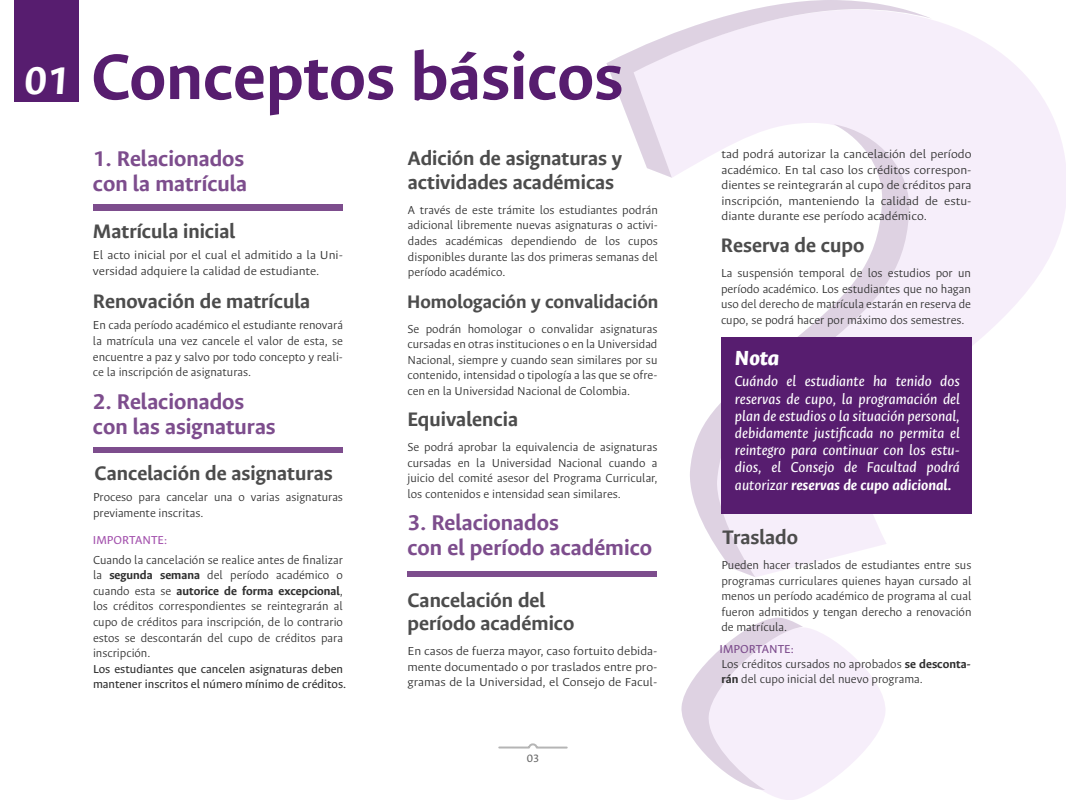
<style>
.page{position:relative;width:1066px;height:800px;background:#fff}
.page>*{position:absolute;margin:0;border:0;box-sizing:border-box;transform-origin:0 0}
.t1{font:700 71.7px "Ancizar Sans";color:#571d6f}
.t2{font:italic 700 43.4px "Ancizar Sans";color:#fff}
.t3{font:700 24px/24.8px "Ancizar Sans";color:#7d4d8d}
.t4{font:italic 800 23px "Ancizar Sans";color:#fff}
.t5{font:700 22px/23.4px "Ancizar Sans";color:#4c4c4c}
.t6{font:700 20.5px "Ancizar Sans";color:#4c4c4c}
.t7{font:italic 16px/17.2px "Ancizar Sans";color:#fff;text-align:justify}
.t8{font:300 13px/15.6px "Ancizar Sans";color:#2f2f2f;text-align:justify}
.t9{font:300 13px/15.6px "Ancizar Sans";color:#2f2f2f;text-align:justify;scale:1.06 1}
.t10{font:13px/15.6px "Ancizar Sans";color:#2f2f2f}
.t11{font:13px "Ancizar Sans";color:#a453ae}
.t12{font:13px "Ancizar Sans";color:#7d4d8d}
.t13{font:12px "Ancizar Sans";color:#666}
.s1{font-weight:700}
</style>
<div class="page">
<svg style="left:762px;top:20px;width:304px;height:780px"></svg>
<svg style="left:606px;top:0;width:326px;height:178px;fill:#f6eefa"></svg>
<svg style="left:689px;top:124px;width:223px;height:453px"></svg>
<svg style="left:681px;top:618px;width:122px;height:172px"></svg>
<div style="left:14px;top:0;width:65px;height:102px;background:#571d6f"></div>
<div style="left:721px;top:337px;width:251px;height:177px;background:#571d6f"></div>
<div style="left:93px;top:204px;width:250px;height:7px;background:#7d4d8d"></div>
<div style="left:93px;top:447px;width:250px;height:6px;background:#7d4d8d"></div>
<div style="left:407px;top:571px;width:250px;height:6px;background:#7d4d8d"></div>
<svg style="left:498px;top:743px;width:70px;height:6px"></svg>
<h2 class="t2" style="left:25px;top:56px;width:46px">01</h2>
<h1 class="t1" style="left:91px;top:37px;width:534px">Conceptos básicos</h1>
<h3 class="t3" style="left:93px;top:147px;width:156px">1. Relacionados con la matrícula</h3>
<h3 class="t5" style="left:93px;top:219px;width:144px">Matrícula inicial</h3>
<p class="t9" style="left:93px;top:247px;width:237px">El acto inicial por el cual el admitido a la Uni&shy;versidad adquiere la calidad de estudiante.</p>
<h3 class="t5" style="left:93px;top:289px;width:219px">Renovación de matrícula</h3>
<p class="t8" style="left:93px;top:318px;width:252px">En cada período académico el estudiante renovará la matrícula una vez cancele el valor de esta, se encuentre a paz y salvo por todo concepto y reali&shy;ce la inscripción de asignaturas.</p>
<h3 class="t3" style="left:93px;top:390px;width:184px">2. Relacionados con las asignaturas</h3>
<h3 class="t5" style="left:95px;top:461px;width:240px">Cancelación de asignaturas</h3>
<p class="t8" style="left:93px;top:490px;width:252px">Proceso para cancelar una o varias asignaturas previamente inscritas.</p>
<p class="t8" style="left:93px;top:552px;width:252px">Cuando la cancelación se realice antes de finalizar la <span class="s1">segunda semana</span> del período académico o cuando esta se <span class="s1">autorice de forma excepcional</span>, los créditos correspondientes se reintegrarán al cupo de créditos para inscripción, de lo contrario estos se descontarán del cupo de créditos para inscripción.</p>
<p class="t10" style="left:93px;top:661px;width:255px">Los estudiantes que cancelen asignaturas deben mantener inscritos el número mínimo de créditos.</p>
<p class="t11" style="left:93px;top:533px;width:76px">IMPORTANTE:</p>
<h3 class="t5" style="left:408px;top:147px;width:216px">Adición de asignaturas y actividades académicas</h3>
<p class="t8" style="left:408px;top:202px;width:252px">A través de este trámite los estudiantes podrán adicional libremente nuevas asignaturas o activi&shy;dades académicas dependiendo de los cupos disponibles durante las dos primeras semanas del período académico.</p>
<h3 class="t6" style="left:407px;top:290px;width:253px">Homologación y convalidación</h3>
<p class="t8" style="left:407px;top:321px;width:252px">Se podrán homologar o convalidar asignaturas cursadas en otras instituciones o en la Universidad Nacional, siempre y cuando sean similares por su contenido, intensidad o tipología a las que se ofre&shy;cen en la Universidad Nacional de Colombia.</p>
<h3 class="t5" style="left:407px;top:408px;width:112px">Equivalencia</h3>
<p class="t8" style="left:407px;top:439px;width:252px">Se podrá aprobar la equivalencia de asignaturas cursadas en la Universidad Nacional cuando a juicio del comité asesor del Programa Curricular, los contenidos e intensidad sean similares.</p>
<h3 class="t3" style="left:407px;top:510px;width:246px">3. Relacionados<br>con el período académico</h3>
<h3 class="t5" style="left:407px;top:588px;width:168px">Cancelación del período académico</h3>
<p class="t9" style="left:407px;top:643px;width:237px">En casos de fuerza mayor, caso fortuito debida&shy;mente documentado o por traslados entre pro&shy;gramas de la Universidad, el Consejo de Facul-</p>
<p class="t13" style="left:527px;top:752px;width:14px">03</p>
<p class="t9" style="left:721px;top:146px;width:237px">tad podrá autorizar la cancelación del período académico. En tal caso los créditos correspon&shy;dientes se reintegrarán al cupo de créditos para inscripción, manteniendo la calidad de estu&shy;diante durante ese período académico.</p>
<h3 class="t5" style="left:721px;top:234px;width:145px">Reserva de cupo</h3>
<p class="t8" style="left:721px;top:265px;width:252px">La suspensión temporal de los estudios por un período académico. Los estudiantes que no hagan uso del derecho de matrícula estarán en reserva de cupo, se podrá hacer por máximo dos semestres.</p>
<h3 class="t4" style="left:735px;top:344px;width:46px">Nota</h3>
<p class="t7" style="left:735px;top:373px;width:227px">Cuándo el estudiante ha tenido dos reservas de cupo, la programación del plan de estudios o la situación personal, debidamente justificada no permita el reintegro para continuar con los estu&shy;dios, el Consejo de Facultad podrá autorizar <span class="s1">reservas de cupo adicional.</span></p>
<h3 class="t5" style="left:722px;top:525px;width:77px">Traslado</h3>
<p class="t8" style="left:721px;top:557px;width:252px">Pueden hacer traslados de estudiantes entre sus programas curriculares quienes hayan cursado al menos un período académico de programa al cual fueron admitidos y tengan derecho a renovación de matrícula.</p>
<p class="t8" style="left:721px;top:656px;width:251px">Los créditos cursados no aprobados <span class="s1">se desconta&shy;rán</span> del cupo inicial del nuevo programa.</p>
<p class="t12" style="left:720px;top:642px;width:76px">IMPORTANTE:</p>
</div>
